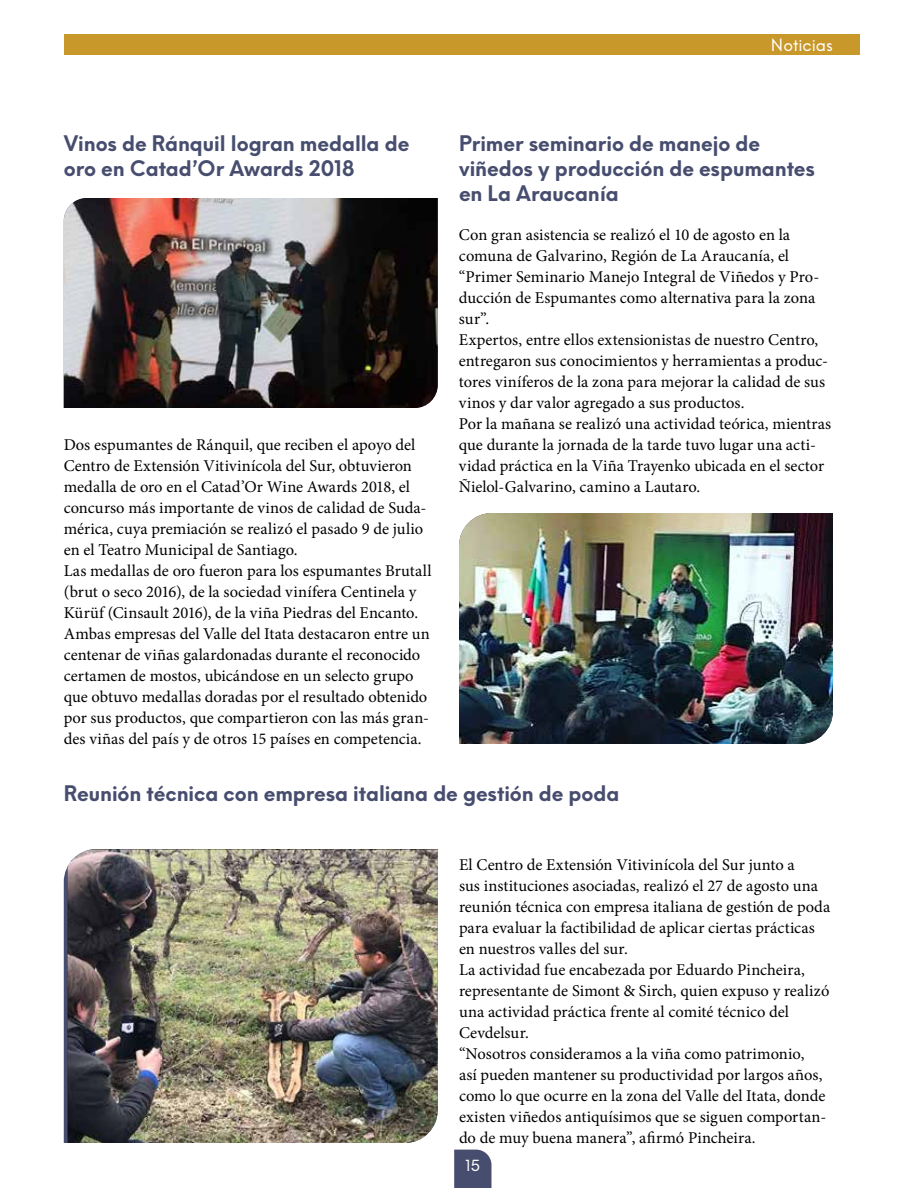
<style>
.page{position:relative;width:918px;height:1188px;background:#fff}
.page>*{position:absolute;margin:0;border:0;box-sizing:border-box;transform-origin:0 0}
.t1{font:700 21px/25.2px "Neue Hans Kendrick";letter-spacing:-.005em;color:#474d6e}
.t2{font:16.5px/21px "Minion Pro";color:#000}
.t3{font:16.5px "Neue Hans Kendrick";color:#fff}
.t4{font:15px "Neue Hans Kendrick";color:#fff}
</style>
<div class="page">
<svg style="left:454px;top:1150px;width:37px;height:38px"></svg>
<div style="left:64px;top:34px;width:796px;height:22px;background:#c9982b"></div>
<img style="left:68px;top:849px;width:370px;height:294px">
<img style="left:459px;top:513px;width:374px;height:231px">
<img style="left:64px;top:198px;width:374px;height:210px">
<p class="t3" style="left:771px;top:34px;width:64px">Noticias</p>
<p class="t1" style="left:64px;top:130px;width:347px">Vinos de Ránquil logran medalla de oro en Catad’Or Awards 2018</p>
<p class="t2" style="left:64px;top:434px;width:369px">Dos espumantes de Ránquil, que reciben el apoyo del Centro de Extensión Vitivinícola del Sur, obtuvieron medalla de oro en el Catad’Or Wine Awards 2018, el concurso más importante de vinos de calidad de Suda&shy;mérica, cuya premiación se realizó el pasado 9 de julio en el Teatro Municipal de Santiago.<br>Las medallas de oro fueron para los espumantes Brutall (brut o seco 2016), de la sociedad vinífera Centinela y Kürüf (Cinsault 2016), de la viña Piedras del Encanto.<br>Ambas empresas del Valle del Itata destacaron entre un centenar de viñas galardonadas durante el reconocido certamen de mostos, ubicándose en un selecto grupo que obtuvo medallas doradas por el resultado obtenido por sus productos, que compartieron con las más gran&shy;des viñas del país y de otros 15 países en competencia.</p>
<p class="t1" style="left:459px;top:130px;width:357px">Primer seminario de manejo de viñedos y producción de espumantes en La Araucanía</p>
<p class="t2" style="left:459px;top:224px;width:374px">Con gran asistencia se realizó el 10 de agosto en la comuna de Galvarino, Región de La Araucanía, el “Primer Seminario Manejo Integral de Viñedos y Pro&shy;ducción de Espumantes como alternativa para la zona sur”.<br>Expertos, entre ellos extensionistas de nuestro Centro, entregaron sus conocimientos y herramientas a produc&shy;tores viníferos de la zona para mejorar la calidad de sus vinos y dar valor agregado a sus productos.<br>Por la mañana se realizó una actividad teórica, mientras que durante la jornada de la tarde tuvo lugar una acti&shy;vidad práctica en la Viña Trayenko ubicada en el sector Ñielol-Galvarino, camino a Lautaro.</p>
<p class="t1" style="left:64px;top:781px;width:557px">Reunión técnica con empresa italiana de gestión de poda</p>
<p class="t2" style="left:459px;top:854px;width:373px">El Centro de Extensión Vitivinícola del Sur junto a<br>sus instituciones asociadas, realizó el 27 de agosto una reunión técnica con empresa italiana de gestión de poda para evaluar la factibilidad de aplicar ciertas prácticas en nuestros valles del sur.<br>La actividad fue encabezada por Eduardo Pincheira, representante de Simont &amp; Sirch, quien expuso y realizó una actividad práctica frente al comité técnico del Cevdelsur.<br>“Nosotros consideramos a la viña como patrimonio,<br>así pueden mantener su productividad por largos años, como lo que ocurre en la zona del Valle del Itata, donde existen viñedos antiquísimos que se siguen comportan&shy;do de muy buena manera”, afirmó Pincheira.</p>
<p class="t4" style="left:466px;top:1156px;width:16px">15</p>
</div>
